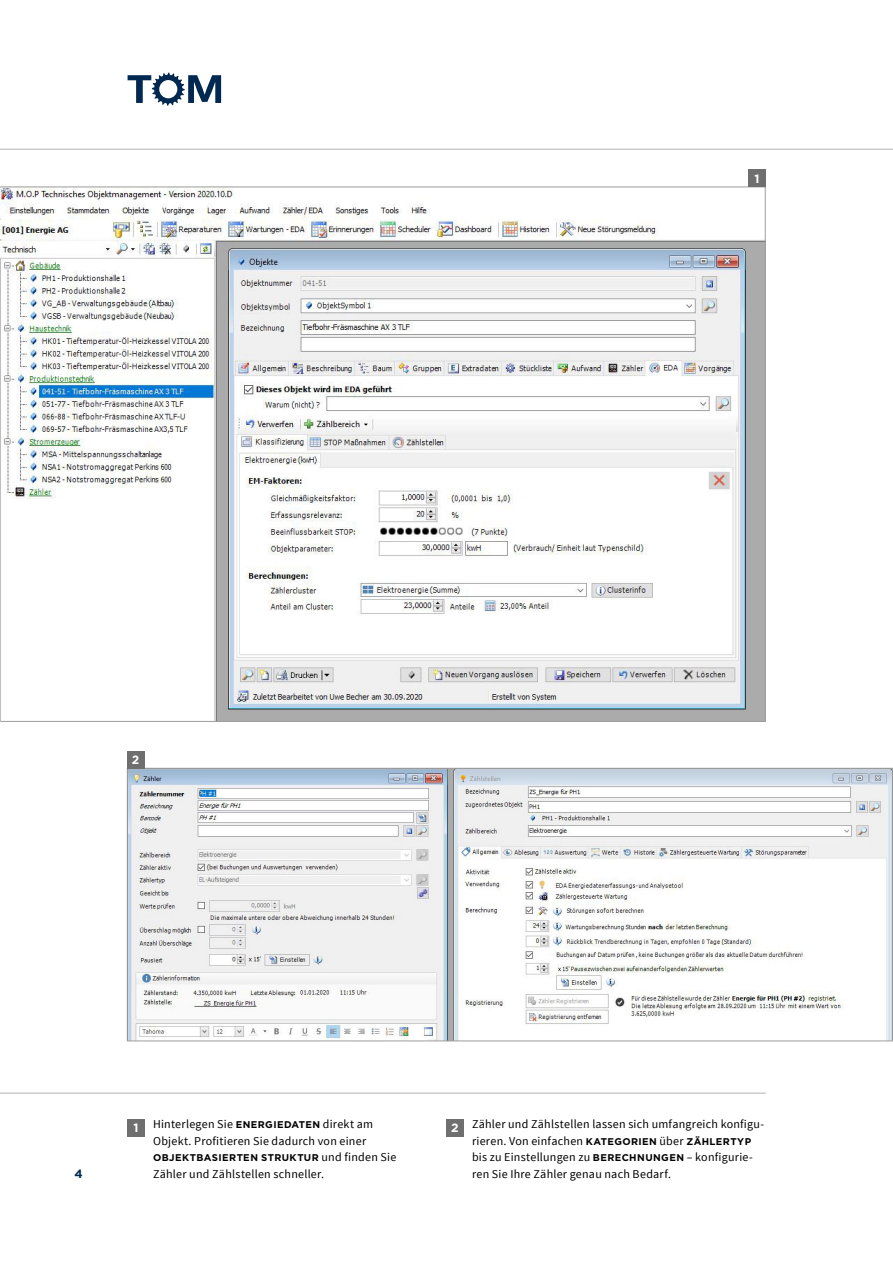
<style>
.page{position:relative;width:893px;height:1263px;background:#fff}
.page>*{position:absolute;margin:0;border:0;box-sizing:border-box;transform-origin:0 0}
.t1{font:12px/16.5px "Source Sans Pro";letter-spacing:.02em;color:#000}
.t2{font:700 12px "Gotham";color:#fff}
.t3{font:700 12px "Gotham";color:#002851}
.t4{font:700 9.75px "Gotham";letter-spacing:.04em;color:#000}
.s1{font-family:"Gotham";font-weight:700;font-size:9.75px}
.s2{font-family:"Source Sans Pro";font-weight:400;font-size:12px}
</style>
<div class="page">
<svg style="left:128px;top:73px;width:93px;height:33px"></svg>
<hr style="left:0;top:149px;width:893px;height:1px;background:#b3b2b2">
<div style="left:128px;top:1119px;width:17px;height:17px;background:#706f6f"></div>
<div style="left:446px;top:1119px;width:17px;height:17px;background:#706f6f"></div>
<svg style="left:0;top:187px;width:765px;height:535px"></svg>
<img style="left:129px;top:770px;width:762px;height:269px">
<div style="left:748px;top:170px;width:17px;height:17px;background:#706f6f"></div>
<div style="left:127px;top:751px;width:17px;height:17px;background:#706f6f"></div>
<hr style="left:0;top:1093px;width:766px;height:1px;background:#b3b2b2">
<hr style="left:0;top:259px;width:1px;height:463px;background:#bfbebe">
<p class="t2" style="left:754px;top:171px;width:7px">1</p>
<p class="t2" style="left:132px;top:753px;width:9px">2</p>
<p class="t3" style="left:75px;top:1167px;width:10px">4</p>
<p class="t1" style="left:153px;top:1116px;width:222px">Hinterlegen Sie <span class="s1">ENERGIEDATEN</span> direkt am<br>Objekt. Profitieren Sie dadurch von einer</p>
<p class="t4" style="left:153px;top:1152px;width:245px">OBJEKTBASIERTEN STRUKTUR <span class="s2">und finden Sie</span></p>
<p class="t1" style="left:153px;top:1166px;width:172px">Zähler und Zählstellen schneller.</p>
<p class="t2" style="left:134px;top:1121px;width:7px">1</p>
<p class="t2" style="left:451px;top:1121px;width:9px">2</p>
<p class="t1" style="left:472px;top:1116px;width:294px">Zähler und Zählstellen lassen sich umfangreich konfigu&shy;rieren. Von einfachen <span class="s1">KATEGORIEN</span> über <span class="s1">ZÄHLERTYP </span>bis zu Einstellungen zu <span class="s1">BERECHNUNGEN</span> – konfigurie&shy;ren Sie Ihre Zähler genau nach Bedarf.</p>
</div>
